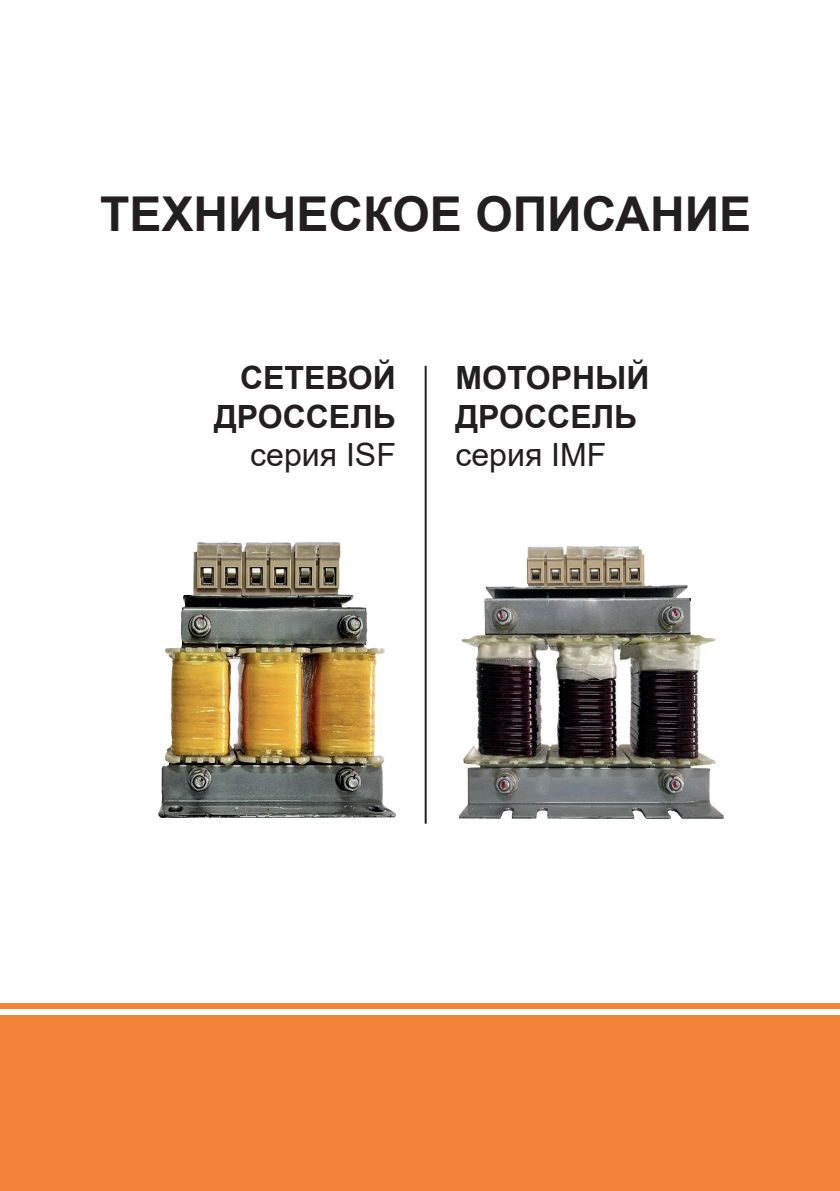
<style>
.page{position:relative;width:840px;height:1191px;background:#fff}
.page>*{position:absolute;margin:0;border:0;box-sizing:border-box;transform-origin:0 0}
.t1{font:700 48px "Arial";color:#231f20}
.t2{font:700 32px/38.4px "Arial";color:#231f20;text-align:right}
.t3{font:32px "Arial";color:#231f20}
</style>
<div class="page">
<div style="left:0;top:1015px;width:839px;height:176px;background:#f48237"></div>
<div style="left:0;top:1003px;width:839px;height:6px;background:#f48237"></div>
<hr style="left:424px;top:366px;width:2px;height:457px;background:#231f20">
<img style="left:158px;top:497px;width:269px;height:321px">
<img style="left:389px;top:502px;width:335px;height:322px">
<h1 class="t1" style="left:100px;top:180px;width:652px">ТЕХНИЧЕСКОЕ ОПИСАНИЕ</h1>
<p class="t2" style="left:214px;top:359px;width:183px">СЕТЕВОЙ<br>ДРОССЕЛЬ</p>
<p class="t3" style="left:250px;top:432px;width:147px">cерия ISF</p>
<p class="t2" style="left:455px;top:359px;width:195px;text-align:left">МОТОРНЫЙ<br>ДРОССЕЛЬ</p>
<p class="t3" style="left:455px;top:432px;width:152px">серия IMF</p>
</div>
